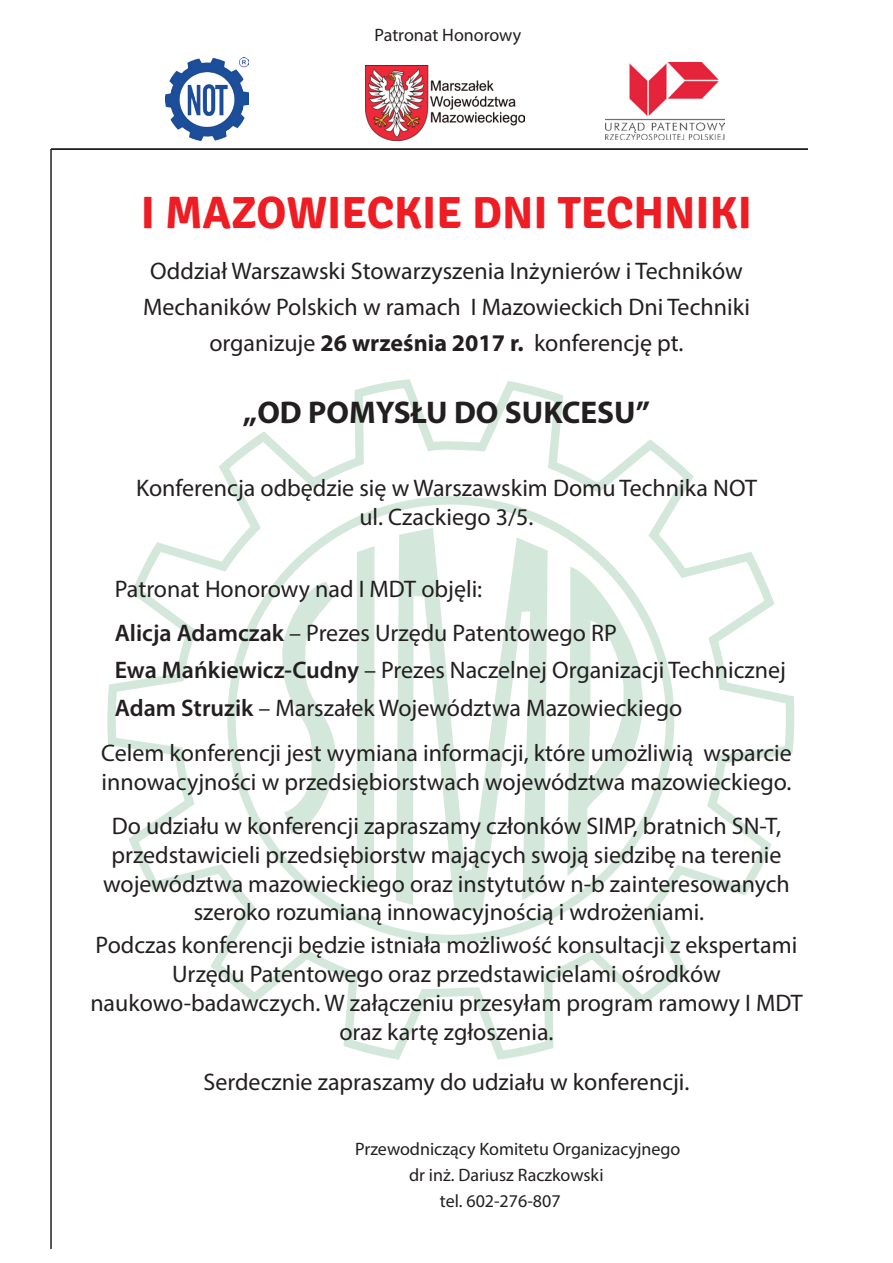
<style>
.page{position:relative;width:893px;height:1263px;background:#fff}
.page>*{position:absolute;margin:0;border:0;box-sizing:border-box;transform-origin:0 0}
.t1{font:700 45px "Signika";color:#ee1d23}
.t2{font:700 31.5px "Myriad Pro";color:#231f20}
.t3{font:24px/28.8px "Myriad Pro";color:#231f20;text-align:center}
.t4{font:18px "Myriad Pro";color:#231f20}
.s1{font-weight:700}
.s2{font-weight:600}
</style>
<div class="page">
<svg style="left:107px;top:379px;width:687px;height:681px"></svg>
<hr style="left:50px;top:149px;width:2px;height:1100px;background:#231f20">
<img style="left:166px;top:57px;width:83px;height:83px">
<hr style="left:51px;top:148px;width:757px;height:2px;background:#231f20">
<img style="left:606px;top:63px;width:118px;height:76px">
<img style="left:366px;top:66px;width:159px;height:74px">
<p class="t4" style="left:375px;top:24px;width:148px">Patronat Honorowy</p>
<h1 class="t1" style="left:141px;top:186px;width:613px">I MAZOWIECKIE DNI TECHNIKI</h1>
<p class="t3" style="left:143px;top:253px;width:608px;line-height:36px">Oddział Warszawski Stowarzyszenia Inżynierów i Techników<br>Mechaników Polskich w ramach I Mazowieckich Dni Techniki organizuje <span class="s1">26 września 2017 r.</span> konferencję pt.</p>
<h2 class="t2" style="left:243px;top:392px;width:409px">„OD POMYSŁU DO SUKCESU”</h2>
<p class="t3" style="left:136px;top:473px;width:622px">Konferencja odbędzie się w Warszawskim Domu Technika NOT ul. Czackiego 3/5.</p>
<p class="t3" style="left:115px;top:567px;width:504px;line-height:43.8px;text-align:left">Patronat Honorowy nad I MDT objęli:<br><span class="s2">Alicja Adamczak</span> – Prezes Urzędu Patentowego RP</p>
<p class="t3" style="left:115px;top:651px;width:672px;line-height:37.3px;text-align:left"><span class="s2">Ewa Mańkiewicz-Cudny</span> – Prezes Naczelnej Organizacji Technicznej<br><span class="s2">Adam Struzik</span> – Marszałek Województwa Mazowieckiego</p>
<p class="t3" style="left:101px;top:738px;width:692px;text-align:left">Celem konferencji jest wymiana informacji, które umożliwią wsparcie innowacyjności w przedsiębiorstwach województwa mazowieckiego.</p>
<p class="t3" style="left:103px;top:811px;width:688px">Do udziału w konferencji zapraszamy członków SIMP, bratnich SN-T, przedstawicieli przedsiębiorstw mających swoją siedzibę na terenie województwa mazowieckiego oraz instytutów n-b zainteresowanych szeroko rozumianą innowacyjnością i wdrożeniami.</p>
<p class="t3" style="left:90px;top:931px;width:714px">Podczas konferencji będzie istniała możliwość konsultacji z ekspertami Urzędu Patentowego oraz przedstawicielami ośrodków naukowo-badawczych. W załączeniu przesyłam program ramowy I MDT oraz kartę zgłoszenia.</p>
<p class="t3" style="left:203px;top:1067px;width:487px">Serdecznie zapraszamy do udziału w konferencji.</p>
<p class="t4" style="left:355px;top:1138px;width:327px">Przewodniczący Komitetu Organizacyjnego</p>
<p class="t4" style="left:409px;top:1164px;width:196px">dr inż. Dariusz Raczkowski</p>
<p class="t4" style="left:440px;top:1190px;width:122px">tel. 602-276-807</p>
</div>
